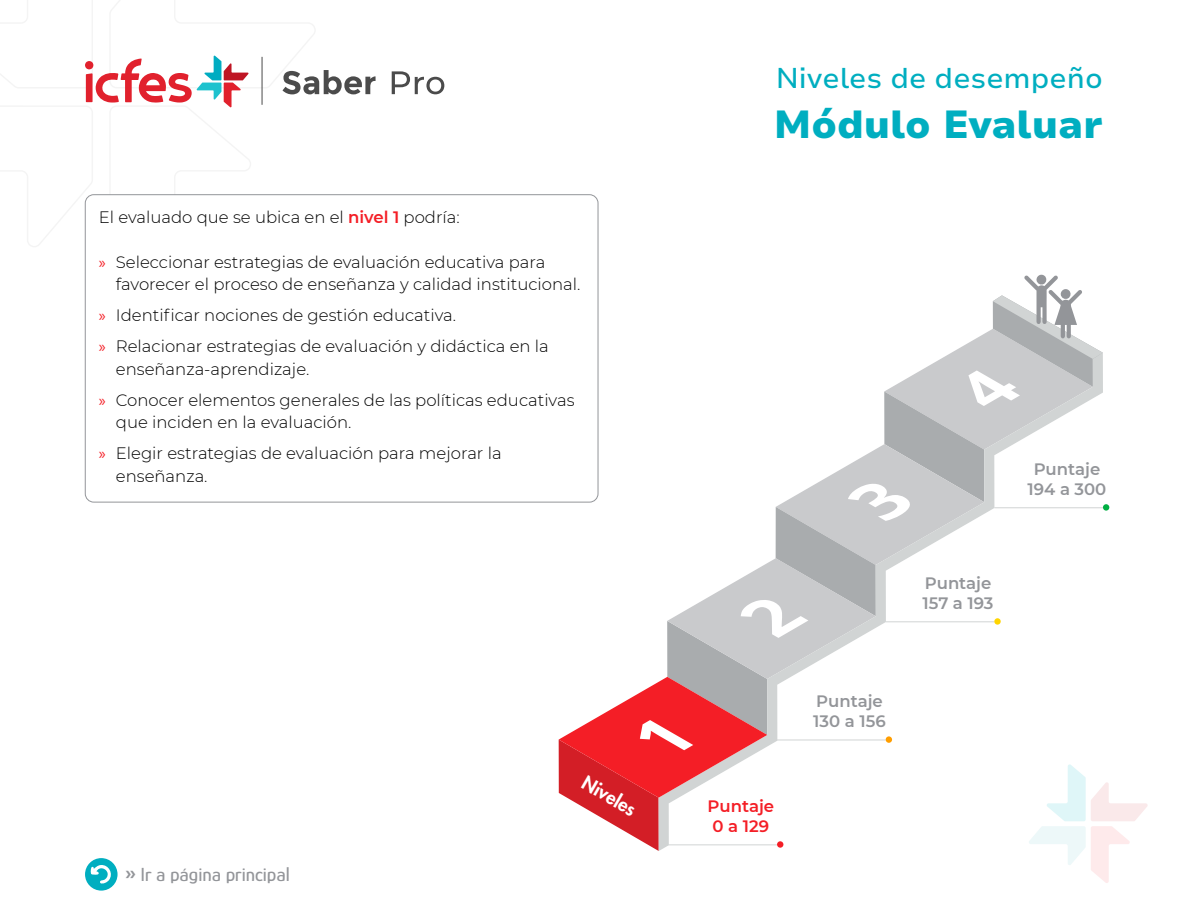
<style>
.page{position:relative;width:1188px;height:918px;background:#fff}
.page>*{position:absolute;margin:0;border:0;box-sizing:border-box;transform-origin:0 0}
.t1{font:900 39px "Nunito Sans 7 pt";color:#00aec0}
.t2{font:500 28.5px "Nunito Sans 7 pt";color:#00aec0}
.t3{font:500 19.5px "Glory";color:#939599}
.t4{font:800 18.6px "Futura Std";color:#fff}
.Descriptores{font:300 16.5px/22.5px "Montserrat";color:#000}
.t5{font:600 16.5px/19.8px "Montserrat";color:#939599}
.t6{font:600 16.5px/19.8px "Montserrat";color:#f41e26;text-align:center}
.s1{font-weight:600;color:#f41e26}
.s2{font-family:"Myriad Pro";font-weight:400;color:#f41e26}
.s3{font-weight:700}
</style>
<div class="page">
<div style="left:85px;top:858px;width:33px;height:33px;background:#00aec0;border-radius:50%"></div>
<svg style="left:90px;top:865px;width:24px;height:20px"></svg>
<svg style="left:392px;top:71px;width:52px;height:23px"></svg>
<svg style="left:0;top:0;width:376px;height:312px"></svg>
<svg style="left:559px;top:275px;width:589px;height:608px"></svg>
<hr style="left:668px;top:844px;width:109px;height:1px;background:#d1d4d4">
<div style="left:777px;top:841px;width:6px;height:7px;background:#f41e26;border-radius:50%"></div>
<hr style="left:777px;top:740px;width:109px;height:1px;background:#d1d4d4">
<div style="left:886px;top:736px;width:6px;height:7px;background:#ff9e00;border-radius:50%"></div>
<hr style="left:886px;top:621px;width:108px;height:1px;background:#d1d4d4">
<svg style="left:994px;top:618px;width:7px;height:7px"></svg>
<hr style="left:994px;top:507px;width:109px;height:1px;background:#d1d4d4">
<div style="left:1103px;top:504px;width:6px;height:7px;background:#00af43;border-radius:50%"></div>
<div style="left:85px;top:195px;width:513px;height:307px;background:#fff;border-radius:9px"></div>
<div style="left:85px;top:194px;width:513px;height:308px;border:1px solid #939599;border-radius:9px"></div>
<p class="Descriptores" style="left:99px;top:205px;width:362px">El evaluado que se ubica en el <span class="s1">nivel 1</span> podría:</p>
<p class="Descriptores" style="left:116px;top:250px;width:466px;text-indent:-17px"><span class="s2">»</span> Seleccionar estrategias de evaluación educativa para favorecer el proceso de enseñanza y calidad institucional.</p>
<p class="Descriptores" style="left:99px;top:304px;width:359px"><span class="s2">»</span> Identificar nociones de gestión educativa.</p>
<p class="Descriptores" style="left:116px;top:335px;width:434px;text-indent:-17px"><span class="s2">»</span> Relacionar estrategias de evaluación y didáctica en la enseñanza-aprendizaje.</p>
<p class="Descriptores" style="left:116px;top:388px;width:460px;text-indent:-17px"><span class="s2">»</span> Conocer elementos generales de las políticas educativas que inciden en la evaluación.</p>
<p class="Descriptores" style="left:116px;top:442px;width:387px;text-indent:-17px"><span class="s2">»</span> Elegir estrategias de evaluación para mejorar la enseñanza.</p>
<p class="t3" style="left:125px;top:862px;width:167px"><span class="s3">»</span> Ir a página principal</p>
<p class="t4" style="left:590px;top:771px;width:60px;rotate:30deg">Niveles</p>
<h2 class="t2" style="left:776px;top:58px;width:329px">Niveles de desempeño</h2>
<h1 class="t1" style="left:774px;top:96px;width:331px">Módulo Evaluar</h1>
<p class="t6" style="left:708px;top:796px;width:68px">Puntaje<br>0 a 129</p>
<p class="t5" style="left:813px;top:691px;width:74px">Puntaje<br>130 a 156</p>
<p class="t5" style="left:923px;top:573px;width:72px">Puntaje<br>157 a 193</p>
<p class="t5" style="left:1028px;top:459px;width:80px;text-align:center">Puntaje<br>194 a 300</p>
</div>
